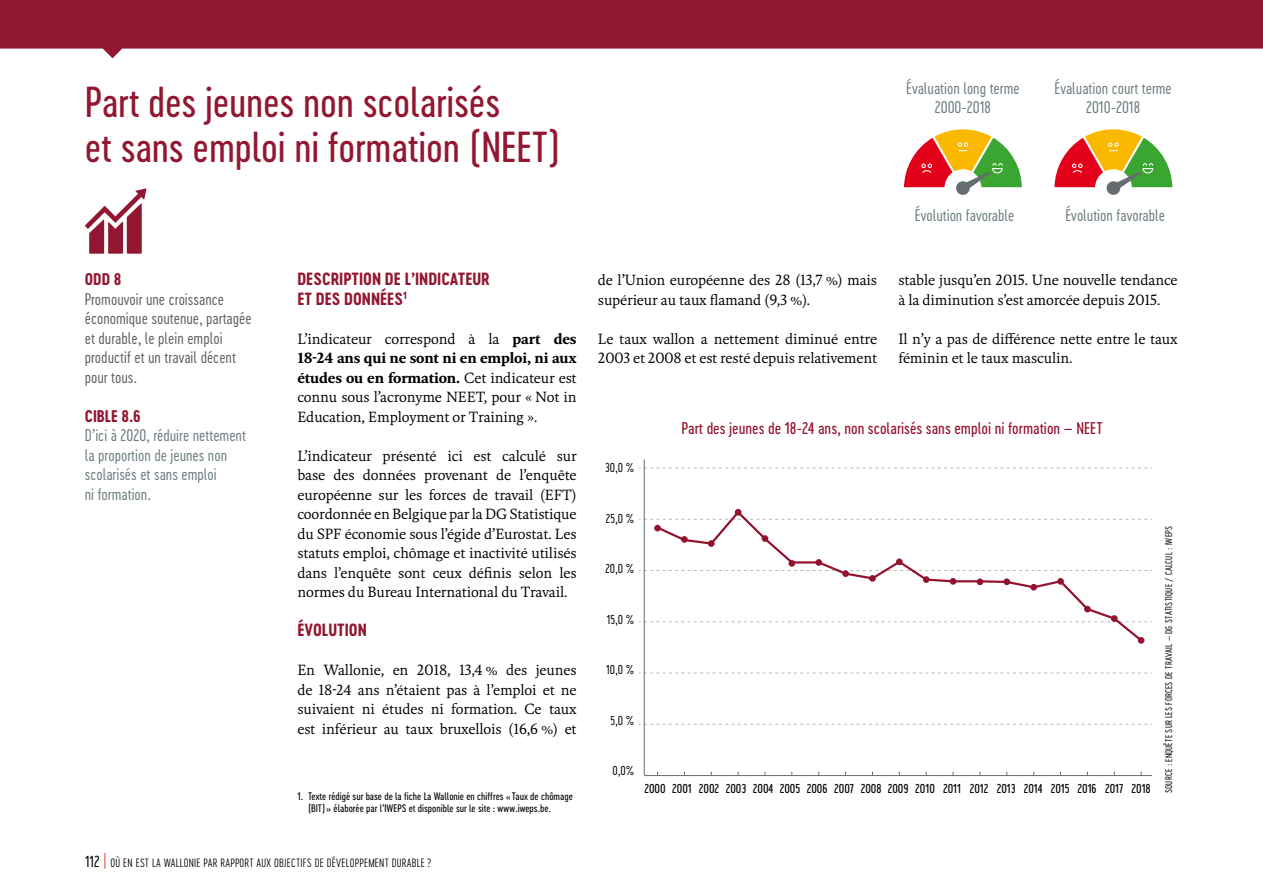
<style>
.page{position:relative;width:1263px;height:893px;background:#fff}
.page>*{position:absolute;margin:0;border:0;box-sizing:border-box;transform-origin:0 0}
.t1{font:40.5px/45px "Cervo Neue Regular Neue";letter-spacing:-.005em;color:#921831}
.t2{font:16.5px/19.5px "Cervo Neue Bold Neue";color:#921831}
.t3{font:15.75px/19.5px "Cervo Neue Light Neue";color:#6b7b80;text-align:center}
.t4{font:15.75px/19.5px "Cervo Neue Light Neue";color:#5d6162}
.t5{font:15.75px "Cervo Neue Regular Neue";color:#93122e}
.t6{font:15.75px "Cervo Neue Bold Neue";color:#921831}
.t7{font:15px/19.5px "Kievit Serif";letter-spacing:-.01em;color:#000}
.t8{font:12px "Cervo Neue Regular Neue";letter-spacing:-.005em;color:#000}
.t9{font:12px "Cervo Neue Light Neue";color:#000}
.t10{font:11.25px "Cervo Neue Extra Light Neue";letter-spacing:.02em;color:#000}
.t11{font:10.2px/12.3px "Cervo Neue Regular Neue";color:#000}
.t12{font:9px "Cervo Neue Light Neue";letter-spacing:.02em;color:#000}
.s1{font-weight:700}
.s2{font-family:"Cervo Neue Light Neue";font-size:15px}
.s3{font-family:"Cervo Neue Light Neue";font-size:15px;color:#d4241b}
</style>
<div class="page">
<svg style="left:0;top:0;width:1262px;height:58px;fill:#921831"></svg>
<svg style="left:1262px;top:0;width:1px;height:49px"></svg>
<svg style="left:85px;top:188px;width:62px;height:66px"></svg>
<svg style="left:904px;top:129px;width:118px;height:66px"></svg>
<svg style="left:1054px;top:129px;width:119px;height:66px"></svg>
<svg style="left:639px;top:673px;width:513px;height:1px"></svg>
<svg style="left:639px;top:468px;width:513px;height:1px"></svg>
<svg style="left:639px;top:724px;width:513px;height:1px"></svg>
<hr style="left:644px;top:775px;width:508px;height:1px;background:#656d6f">
<div style="left:654px;top:525px;width:7px;height:6px;border:2px solid #93122e;border-radius:50%"></div>
<svg style="left:639px;top:510px;width:513px;height:10px"></svg>
<div style="left:1138px;top:637px;width:6px;height:7px;border:2px solid #93122e;border-radius:50%"></div>
<svg style="left:655px;top:509px;width:489px;height:134px"></svg>
<hr style="left:644px;top:459px;width:1px;height:316px;background:#656d6f">
<h1 class="t1" style="left:85px;top:80px;width:478px">Part des jeunes non scolarisés<br>et sans emploi ni formation (NEET)</h1>
<p class="t6" style="left:85px;top:268px;width:38px">ODD 8</p>
<p class="t4" style="left:85px;top:289px;width:168px">Promouvoir une croissance économique soutenue, partagée et durable, le plein emploi productif et un travail décent pour tous.</p>
<p class="t6" style="left:85px;top:405px;width:57px">CIBLE 8.6</p>
<p class="t3" style="left:85px;top:425px;width:163px;text-align:left">D’ici à 2020, réduire nettement la proportion de jeunes non scolarisés et sans emploi<br>ni formation.</p>
<p class="t2" style="left:297px;top:269px;width:194px">DESCRIPTION DE L’INDICATEUR<br>ET DES DONNÉES<sup>1</sup></p>
<p class="t7" style="left:297px;top:328px;width:281px;text-align:justify">L’indicateur correspond à la <span class="s1">part des 18-24 ans qui ne sont ni en emploi, ni aux études ou en formation.</span> Cet indicateur est connu sous l’acronyme NEET, pour « Not in Education, Employment or Training ».</p>
<p class="t7" style="left:297px;top:445px;width:281px;text-align:justify">L’indicateur présenté ici est calculé sur base des données provenant de l’enquête européenne sur les forces de travail (EFT) coordonnée en Belgique par la DG Statistique du SPF économie sous l’égide d’Eurostat. Les statuts emploi, chômage et inactivité utilisés dans l’enquête sont ceux définis selon les normes du Bureau International du Travail.</p>
<p class="t2" style="left:297px;top:620px;width:71px">ÉVOLUTION</p>
<p class="t7" style="left:297px;top:660px;width:281px;text-align:justify">En Wallonie, en 2018, 13,4 % des jeunes de 18-24 ans n’étaient pas à l’emploi et ne suivaient ni études ni formation. Ce taux est inférieur au taux bruxellois (16,6 %) et</p>
<p class="t11" style="left:308px;top:790px;width:266px;text-indent:-11px">1. Texte rédigé sur base de la fiche La Wallonie en chiffres « Taux de chômage (BIT) » élaborée par l’IWEPS et disponible sur le site : www.iweps.be.</p>
<p class="t10" style="left:85px;top:855px;width:348px"><span class="s2">112</span> <span class="s3">|</span> OÙ EN EST LA WALLONIE PAR RAPPORT AUX OBJECTIFS DE DÉVELOPPEMENT DURABLE ?</p>
<p class="t3" style="left:906px;top:78px;width:115px;line-height:18.9px">Évaluation long terme<br>2000-2018</p>
<p class="t3" style="left:1054px;top:78px;width:119px;line-height:18.9px">Évaluation court terme<br>2010-2018</p>
<p class="t7" style="left:598px;top:270px;width:281px">de l’Union européenne des 28 (13,7 %) mais supérieur au taux flamand (9,3 %).</p>
<p class="t7" style="left:598px;top:328px;width:281px">Le taux wallon a nettement diminué entre<br>2003 et 2008 et est resté depuis relativement</p>
<p class="t3" style="left:915px;top:205px;width:101px">Évolution favorable</p>
<p class="t3" style="left:1065px;top:205px;width:101px">Évolution favorable</p>
<p class="t7" style="left:898px;top:270px;width:281px">stable jusqu’en 2015. Une nouvelle tendance à la diminution s’est amorcée depuis 2015.</p>
<p class="t7" style="left:898px;top:328px;width:281px">Il n’y a pas de différence nette entre le taux féminin et le taux masculin.</p>
<p class="t9" style="left:605px;top:460px;width:31px">30,0 %</p>
<p class="t5" style="left:681px;top:418px;width:423px">Part des jeunes de 18-24 ans, non scolarisés sans emploi ni formation – NEET</p>
<p class="t9" style="left:606px;top:510px;width:30px">25,0 %</p>
<p class="t9" style="left:605px;top:561px;width:30px">20,0 %</p>
<p class="t9" style="left:607px;top:611px;width:29px">15,0 %</p>
<p class="t9" style="left:606px;top:662px;width:30px">10,0 %</p>
<p class="t9" style="left:610px;top:712px;width:25px">5,0 %</p>
<p class="t9" style="left:613px;top:763px;width:23px">0,0%</p>
<p class="t8" style="left:644px;top:780px;width:508px">2000 2001 2002 2003 2004 2005 2006 2007 2008 2009 2010 2011 2012 2013 2014 2015 2016 2017 2018</p>
<p class="t12" style="left:1163px;top:793px;width:268px;rotate:-90deg">SOURCE : ENQUÊTE SUR LES FORCES DE TRAVAIL – DG STATISTIQUE / CALCUL : IWEPS</p>
</div>
